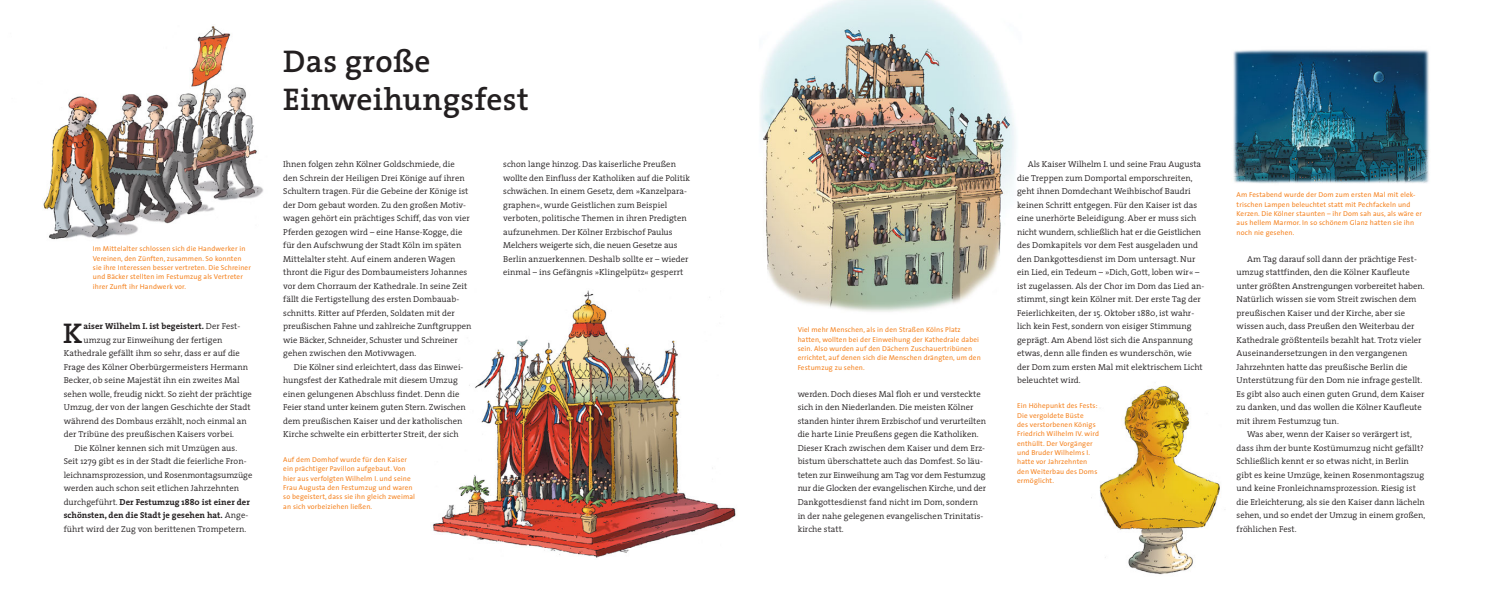
<style>
.page{position:relative;width:1489px;height:596px;background:#fff}
.page>*{position:absolute;margin:0;border:0;box-sizing:border-box;transform-origin:0 0}
.t1{font:600 31.5px/37.5px "The Serif";letter-spacing:.01em;color:#231f20}
.t2{font:600 28.65px "The Serif";color:#231f20}
.t3{font:300 8.62px/13.5px "The Serif";letter-spacing:.005em;color:#231f20}
.t4{font:700 8.62px "The Serif";letter-spacing:.005em;color:#231f20}
.t5{font:7.12px/9.4px "The Sans";letter-spacing:.02em;color:#f5821f}
.s1{font-weight:300}
</style>
<div class="page">
<img style="left:43px;top:25px;width:220px;height:215px">
<img style="left:432px;top:290px;width:304px;height:268px">
<img style="left:732px;top:0;width:283px;height:336px">
<img style="left:1091px;top:386px;width:129px;height:189px">
<img style="left:1233px;top:49px;width:196px;height:135px">
<p class="t5" style="left:93px;top:244px;width:159px">Im Mittelalter schlossen sich die Handwerker in Vereinen, den Zünften, zusammen. So konnten sie ihre Interessen besser vertreten. Die Schreiner und Bäcker stellten im Festumzug als Vertreter ihrer Zunft ihr Handwerk vor.</p>
<h2 class="t2" style="left:63px;top:309px;width:21px">K</h2>
<p class="t4" style="left:83px;top:319px;width:158px">aiser Wilhelm I. ist begeistert. <span class="s1">Der Fest-</span></p>
<p class="t3" style="left:83px;top:332px;width:140px">umzug zur Einweihung der fertigen</p>
<p class="t3" style="left:64px;top:346px;width:178px">Kathedrale gefällt ihm so sehr, dass er auf die</p>
<p class="t3" style="left:64px;top:359px;width:186px">Frage des Kölner Oberbürgermeisters Hermann</p>
<p class="t3" style="left:64px;top:373px;width:177px">Becker, ob seine Majestät ihn ein zweites Mal</p>
<p class="t3" style="left:64px;top:386px;width:190px">sehen wolle, freudig nickt. So zieht der prächtige</p>
<p class="t3" style="left:64px;top:400px;width:188px">Umzug, der von der langen Geschichte der Stadt</p>
<p class="t3" style="left:64px;top:413px;width:185px">während des Dombaus erzählt, noch einmal an</p>
<p class="t3" style="left:64px;top:427px;width:172px">der Tribüne des preußischen Kaisers vorbei.</p>
<p class="t3" style="left:74px;top:440px;width:164px">Die Kölner kennen sich mit Umzügen aus.</p>
<p class="t3" style="left:64px;top:454px;width:184px">Seit 1279 gibt es in der Stadt die feierliche Fron-</p>
<p class="t3" style="left:64px;top:467px;width:190px">leichnamsprozession, und Rosenmontagsumzüge</p>
<p class="t3" style="left:64px;top:481px;width:177px">werden auch schon seit etlichen Jahrzehnten</p>
<p class="t4" style="left:64px;top:494px;width:188px"><span class="s1">durchgeführt.</span> Der Festumzug 1880 ist einer der</p>
<p class="t4" style="left:64px;top:508px;width:186px">schönsten, den die Stadt je gesehen hat. <span class="s1">Ange-</span></p>
<p class="t3" style="left:64px;top:521px;width:184px">führt wird der Zug von berittenen Trompetern.</p>
<h1 class="t1" style="left:283px;top:42px;width:247px">Das große<br>Einweihungsfest</h1>
<p class="t3" style="left:283px;top:157px;width:190px">Ihnen folgen zehn Kölner Goldschmiede, die den Schrein der Heiligen Drei Könige auf ihren Schultern tragen. Für die Gebeine der Könige ist der Dom gebaut worden. Zu den großen Motiv&shy;wagen gehört ein prächtiges Schiff, das von vier Pferden gezogen wird – eine Hanse-Kogge, die für den Aufschwung der Stadt Köln im späten Mittelalter steht. Auf einem anderen Wagen thront die Figur des Dombaumeisters Johannes vor dem Chorraum der Kathedrale. In seine Zeit fällt die Fertigstellung des ersten Dombauab&shy;schnitts. Ritter auf Pferden, Soldaten mit der preußischen Fahne und zahlreiche Zunftgruppen wie Bäcker, Schneider, Schuster und Schreiner gehen zwischen den Motivwagen.</p>
<p class="t3" style="left:283px;top:359px;width:184px;text-indent:11px">Die Kölner sind erleichtert, dass das Einwei&shy;hungsfest der Kathedrale mit diesem Umzug einen gelungenen Abschluss findet. Denn die Feier stand unter keinem guten Stern. Zwischen dem preußischen Kaiser und der katholischen Kirche schwelte ein erbitterter Streit, der sich</p>
<p class="t5" style="left:283px;top:454px;width:133px">Auf dem Domhof wurde für den Kaiser ein prächtiger Pavillon aufgebaut. Von hier aus verfolgten Wilhelm I. und seine Frau Augusta den Festumzug und waren so begeistert, dass sie ihn gleich zweimal an sich vorbeiziehen ließen.</p>
<p class="t3" style="left:503px;top:157px;width:188px">schon lange hinzog. Das kaiserliche Preußen wollte den Einfluss der Katholiken auf die Politik schwächen. In einem Gesetz, dem »Kanzelpara&shy;graphen«, wurde Geistlichen zum Beispiel verboten, politische Themen in ihren Predigten aufzunehmen. Der Kölner Erzbischof Paulus Melchers weigerte sich, die neuen Gesetze aus Berlin anzuerkennen. Deshalb sollte er – wieder einmal – ins Gefängnis »Klingelpütz« gesperrt</p>
<p class="t5" style="left:797px;top:325px;width:184px">Viel mehr Menschen, als in den Straßen Kölns Platz hatten, wollten bei der Einweihung der Kathedrale dabei sein. Also wurden auf den Dächern Zuschauertribünen errichtet, auf denen sich die Menschen drängten, um den Festumzug zu sehen.</p>
<p class="t3" style="left:797px;top:386px;width:190px">werden. Doch dieses Mal floh er und versteckte sich in den Niederlanden. Die meisten Kölner standen hinter ihrem Erzbischof und verurteilten die harte Linie Preußens gegen die Katholiken.<br>Dieser Krach zwischen dem Kaiser und dem Erz&shy;bistum überschattete auch das Domfest. So läu&shy;teten zur Einweihung am Tag vor dem Festumzug nur die Glocken der evangelischen Kirche, und der Dankgottesdienst fand nicht im Dom, sondern in der nahe gelegenen evangelischen Trinitatis&shy;kirche statt.</p>
<p class="t3" style="left:1017px;top:157px;width:189px;text-indent:11px">Als Kaiser Wilhelm I. und seine Frau Augusta die Treppen zum Domportal emporschreiten, geht ihnen Domdechant Weihbischof Baudri keinen Schritt entgegen. Für den Kaiser ist das eine unerhörte Beleidigung. Aber er muss sich nicht wundern, schließlich hat er die Geistlichen des Domkapitels vor dem Fest ausgeladen und den Dankgottesdienst im Dom untersagt. Nur ein Lied, ein Tedeum – »Dich, Gott, loben wir« – ist zugelassen. Als der Chor im Dom das Lied an&shy;stimmt, singt kein Kölner mit. Der erste Tag der Feierlichkeiten, der 15. Oktober 1880, ist wahr&shy;lich kein Fest, sondern von eisiger Stimmung geprägt. Am Abend löst sich die Anspannung etwas, denn alle finden es wunderschön, wie der Dom zum ersten Mal mit elektrischem Licht beleuchtet wird.</p>
<p class="t5" style="left:1017px;top:400px;width:83px">Ein Höhepunkt des Fests:<br>Die vergoldete Büste<br>des verstorbenen Königs<br>Friedrich Wilhelm IV. wird enthüllt. Der Vorgänger und Bruder Wilhelms I. hatte vor Jahrzehnten den Weiterbau des Doms ermöglicht.</p>
<p class="t5" style="left:1236px;top:190px;width:187px">Am Festabend wurde der Dom zum ersten Mal mit elek&shy;trischen Lampen beleuchtet statt mit Pechfackeln und Kerzen. Die Kölner staunten – ihr Dom sah aus, als wäre er aus hellem Marmor. In so schönem Glanz hatten sie ihn noch nie gesehen.</p>
<p class="t3" style="left:1236px;top:251px;width:189px;text-indent:11px">Am Tag darauf soll dann der prächtige Fest&shy;umzug stattfinden, den die Kölner Kaufleute unter größten Anstrengungen vorbereitet haben.<br>Natürlich wissen sie vom Streit zwischen dem preußischen Kaiser und der Kirche, aber sie wissen auch, dass Preußen den Weiterbau der Kathedrale größtenteils bezahlt hat. Trotz vieler Auseinandersetzungen in den vergangenen Jahrzehnten hatte das preußische Berlin die Unterstützung für den Dom nie infrage gestellt.<br>Es gibt also auch einen guten Grund, dem Kaiser zu danken, und das wollen die Kölner Kaufleute mit ihrem Festumzug tun.</p>
<p class="t3" style="left:1236px;top:427px;width:190px;text-indent:11px">Was aber, wenn der Kaiser so verärgert ist, dass ihm der bunte Kostümumzug nicht gefällt?<br>Schließlich kennt er so etwas nicht, in Berlin gibt es keine Umzüge, keinen Rosenmontagszug und keine Fronleichnamsprozession. Riesig ist die Erleichterung, als sie den Kaiser dann lächeln sehen, und so endet der Umzug in einem großen, fröhlichen Fest.</p>
</div>
